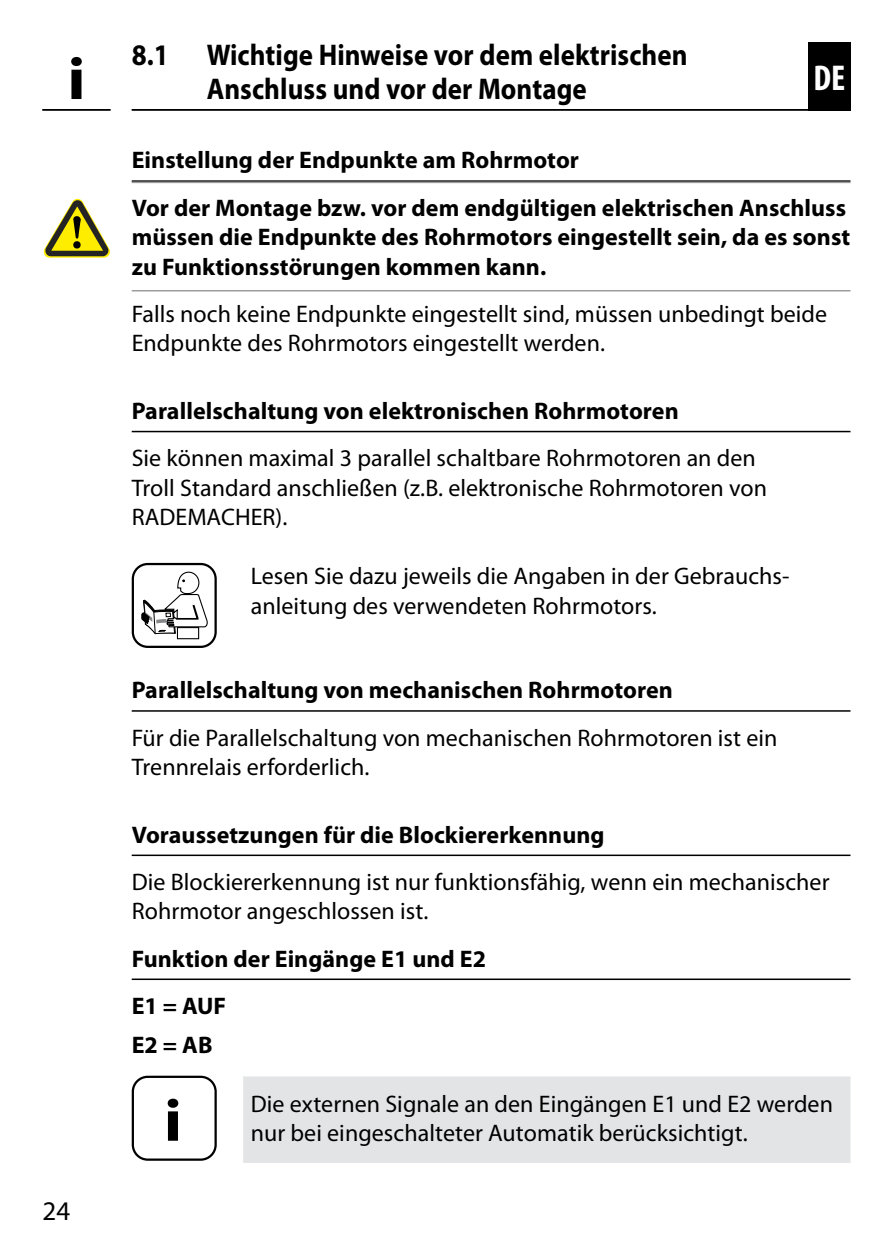
<style>
.page{position:relative;width:893px;height:1259px;background:#fff}
.page>*{position:absolute;margin:0;border:0;box-sizing:border-box;transform-origin:0 0}
.t1{font:700 60px "Myriad Pro";color:#000;scale:1.1 1}
.t2{font:700 condensed 36px "Myriad Pro";color:#fff}
.t3{font:700 30px/33.6px "Myriad Pro";letter-spacing:.005em;color:#000;scale:.9 1}
.t4{font:27px "Myriad Pro";color:#000}
.t5{font:24px/29.4px "Myriad Pro";letter-spacing:.005em;color:#000}
.t6{font:700 24px/47.4px "Myriad Pro";letter-spacing:.005em;color:#000}
</style>
<div class="page">
<hr style="left:132px;top:109px;width:719px;height:2px;background:#000">
<div style="left:808px;top:42px;width:42px;height:69px;background:#000"></div>
<hr style="left:42px;top:109px;width:68px;height:2px;background:#000">
<hr style="left:132px;top:180px;width:718px;height:2px;background:#000">
<hr style="left:132px;top:182px;width:718px;height:1px;background:#9c9d9f">
<hr style="left:132px;top:290px;width:718px;height:1px;background:#9c9d9f">
<hr style="left:132px;top:431px;width:718px;height:1px;background:#000">
<hr style="left:132px;top:710px;width:718px;height:1px;background:#000">
<hr style="left:132px;top:854px;width:718px;height:2px;background:#000">
<hr style="left:132px;top:978px;width:718px;height:2px;background:#000">
<div style="left:243px;top:1076px;width:607px;height:87px;background:#e3e4e5"></div>
<div style="left:177px;top:627px;width:22px;height:12px;border:1px solid #000"></div>
<svg style="left:142px;top:571px;width:66px;height:63px"></svg>
<div style="left:132px;top:563px;width:85px;height:85px;border:2px solid #000;border-radius:15px"></div>
<div style="left:132px;top:1075px;width:85px;height:85px;border:2px solid #000;border-radius:15px"></div>
<svg style="left:44px;top:199px;width:66px;height:59px"></svg>
<h1 class="t1" style="left:67px;top:48px;width:18px">i</h1>
<p class="t4" style="left:43px;top:1197px;width:29px">24</p>
<p class="t3" style="left:132px;top:39px;width:43px">8.1</p>
<p class="t3" style="left:207px;top:39px;width:536px">Wichtige Hinweise vor dem elektrischen<br>Anschluss und vor der Montage</p>
<h2 class="t2" style="left:813px;top:57px;width:33px">DE</h2>
<p class="t6" style="left:132px;top:137px;width:716px">Einstellung der Endpunkte am Rohrmotor<br>Vor der Montage bzw. vor dem endgültigen elektrischen Anschluss</p>
<p class="t6" style="left:132px;top:223px;width:720px;line-height:29.4px">müssen die Endpunkte des Rohrmotors eingestellt sein, da es sonst zu Funktionsstörungen kommen kann.</p>
<p class="t5" style="left:132px;top:300px;width:697px">Falls noch keine Endpunkte eingestellt sind, müssen unbedingt beide<br>Endpunkte des Rohrmotors eingestellt werden.</p>
<p class="t6" style="left:132px;top:388px;width:549px">Parallelschaltung von elektronischen Rohrmotoren</p>
<p class="t5" style="left:132px;top:444px;width:637px">Sie können maximal 3 parallel schaltbare Rohrmotoren an den<br>Troll Standard anschließen (z.B. elektronische Rohrmotoren von<br>RADEMACHER).</p>
<p class="t5" style="left:251px;top:562px;width:540px">Lesen Sie dazu jeweils die Angaben in der Gebrauchs&shy;anleitung des verwendeten Rohrmotors.</p>
<p class="t6" style="left:132px;top:667px;width:543px">Parallelschaltung von mechanischen Rohrmotoren</p>
<p class="t5" style="left:132px;top:724px;width:647px">Für die Parallelschaltung von mechanischen Rohrmotoren ist ein<br>Trennrelais erforderlich.</p>
<p class="t6" style="left:132px;top:811px;width:474px">Voraussetzungen für die Blockiererkennung</p>
<p class="t5" style="left:132px;top:868px;width:699px">Die Blockiererkennung ist nur funktionsfähig, wenn ein mechanischer<br>Rohrmotor angeschlossen ist.</p>
<p class="t6" style="left:132px;top:935px;width:356px">Funktion der Eingänge E1 und E2<br>E1 = AUF</p>
<p class="t6" style="left:132px;top:1021px;width:82px">E2 = AB</p>
<h1 class="t1" style="left:164px;top:1089px;width:18px">i</h1>
<p class="t5" style="left:251px;top:1090px;width:584px">Die externen Signale an den Eingängen E1 und E2 werden nur bei eingeschalteter Automatik berücksichtigt.</p>
</div>
